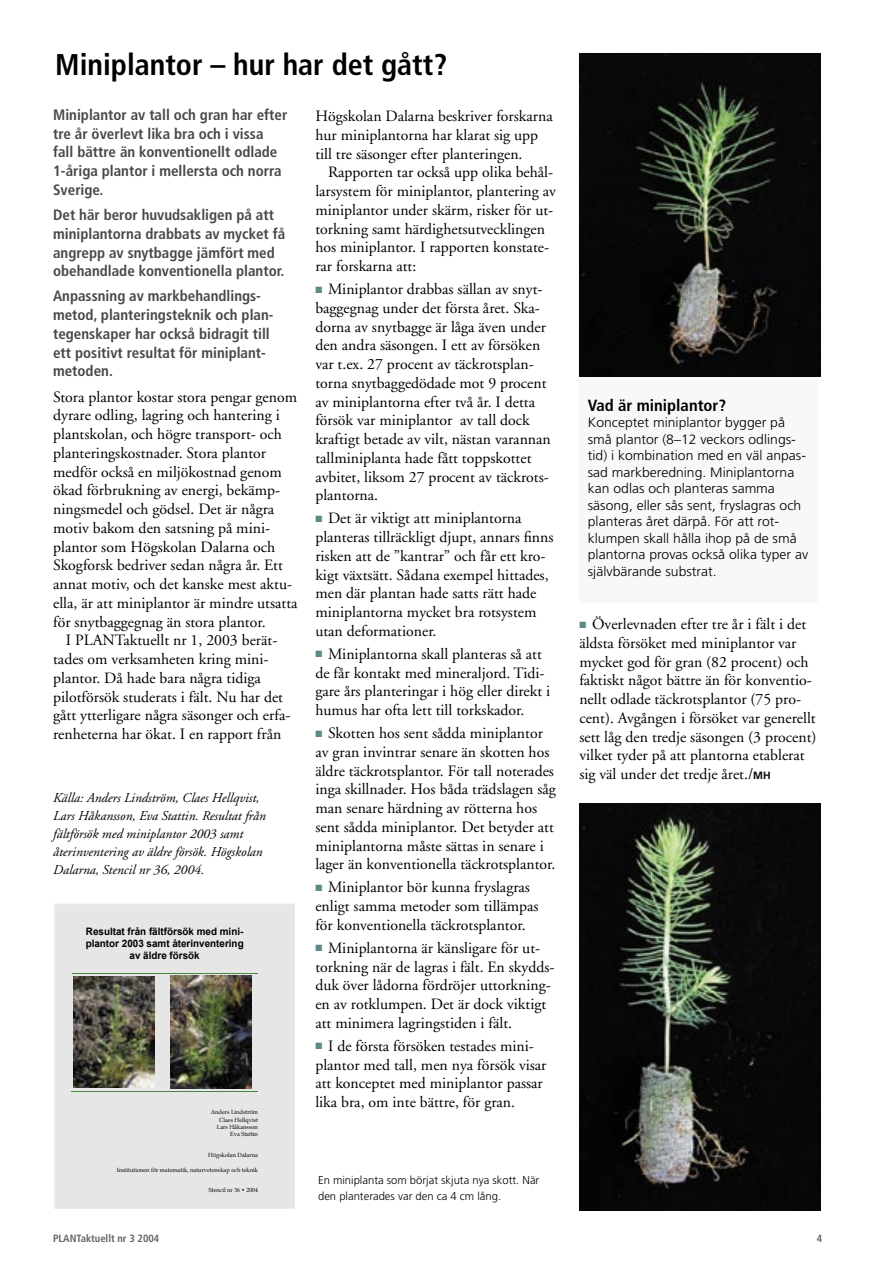
<style>
.page{position:relative;width:893px;height:1263px;background:#fff}
.page>*{position:absolute;margin:0;border:0;box-sizing:border-box;transform-origin:0 0}
.t1{font:700 condensed 30px "Frutiger";color:#000}
.t2{font:700 condensed 16.2px "Frutiger";color:#000}
.t3{font:15.75px/18.8px "Adobe Garamond";color:#000}
.t4{font:700 condensed 15px/18.8px "Frutiger";color:#474848}
.t5{font:300 13.5px/16.5px "Frutiger";color:#000}
.t6{font:italic 13.5px/18px "Adobe Garamond";color:#000}
.t7{font:300 11.25px/16.5px "Frutiger";color:#000}
.t8{font:700 condensed 10.5px "Frutiger";color:#626262}
.t9{font:700 10.2px/11.9px "Arial";color:#000;text-align:center;scale:.96 1}
.t10{font:6px/7.5px "Book Antiqua";color:#000;text-align:right;scale:.96 1}
.s1{color:#5d8a86}
.s2{font-family:"Frutiger";font-weight:700;font-size:10.5px}
</style>
<div class="page">
<div style="left:55px;top:904px;width:239px;height:304px;background:#e6e6e6"></div>
<img style="left:74px;top:976px;width:81px;height:112px">
<img style="left:170px;top:976px;width:82px;height:112px">
<hr style="left:72px;top:973px;width:186px;height:1px;background:#45883e">
<hr style="left:71px;top:1091px;width:94px;height:1px;background:#45883e">
<hr style="left:164px;top:1091px;width:94px;height:1px;background:#45883e">
<img style="left:579px;top:54px;width:242px;height:322px">
<img style="left:579px;top:804px;width:242px;height:407px">
<h1 class="t1" style="left:55px;top:47px;width:393px">Miniplantor – hur har det gått?</h1>
<p class="t4" style="left:53px;top:105px;width:236px">Miniplantor av tall och gran har efter tre år överlevt lika bra och i vissa fall bättre än konventionellt odlade<br>1-åriga plantor i mellersta och norra<br>Sverige.</p>
<p class="t4" style="left:53px;top:205px;width:234px">Det här beror huvudsakligen på att miniplantorna drabbats av mycket få angrepp av snytbagge jämfört med obehandlade konventionella plantor.</p>
<p class="t4" style="left:53px;top:287px;width:222px">Anpassning av markbehandlings&shy;metod, planteringsteknik och plan&shy;tegenskaper har också bidragit till ett positivt resultat för miniplant&shy;metoden.</p>
<p class="t3" style="left:53px;top:388px;width:246px">Stora plantor kostar stora pengar genom dyrare odling, lagring och hantering i plantskolan, och högre transport- och planteringskostnader. Stora plantor medför också en miljökostnad genom ökad förbrukning av energi, bekämp&shy;ningsmedel och gödsel. Det är några motiv bakom den satsning på mini&shy;plantor som Högskolan Dalarna och Skogforsk bedriver sedan några år. Ett annat motiv, och det kanske mest aktu&shy;ella, är att miniplantor är mindre utsatta för snytbaggegnag än stora plantor.</p>
<p class="t3" style="left:53px;top:631px;width:239px;text-indent:13px">I PLANTaktuellt nr 1, 2003 berät&shy;tades om verksamheten kring mini&shy;plantor. Då hade bara några tidiga pilotförsök studerats i fält. Nu har det gått ytterligare några säsonger och erfa&shy;renheterna har ökat. I en rapport från</p>
<p class="t6" style="left:53px;top:789px;width:214px">Källa: Anders Lindström, Claes Hellqvist, Lars Håkansson, Eva Stattin. Resultat från fältförsök med miniplantor 2003 samt återinventering av äldre försök. Högskolan Dalarna, Stencil nr 36, 2004.</p>
<p class="t9" style="left:86px;top:926px;width:166px">Resultat från fältförsök med mini&shy;plantor 2003 samt återinventering av äldre försök</p>
<p class="t10" style="left:211px;top:1108px;width:51px">Anders Lindström<br>Claes Hellqvist<br>Lars Håkansson<br>Eva Stattin</p>
<p class="t10" style="left:208px;top:1151px;width:53px">Högskolan Dalarna</p>
<p class="t10" style="left:117px;top:1166px;width:148px">Institutionen för matematik, naturvetenskap och teknik</p>
<p class="t10" style="left:209px;top:1186px;width:53px">Stencil nr 36 • 2004</p>
<p class="t3" style="left:315px;top:107px;width:239px">Högskolan Dalarna beskriver forskarna hur miniplantorna har klarat sig upp till tre säsonger efter planteringen.</p>
<p class="t3" style="left:315px;top:163px;width:242px;text-indent:13px">Rapporten tar också upp olika behål&shy;larsystem för miniplantor, plantering av miniplantor under skärm, risker för ut&shy;torkning samt härdighetsutvecklingen hos miniplantor. I rapporten konstate&shy;rar forskarna att:</p>
<p class="t3" style="left:315px;top:280px;width:237px"><span class="s1">■</span> Miniplantor drabbas sällan av snyt&shy;baggegnag under det första året. Ska&shy;dorna av snytbagge är låga även under den andra säsongen. I ett av försöken var t.ex. 27 procent av täckrotsplan&shy;torna snytbaggedödade mot 9 procent av miniplantorna efter två år. I detta försök var miniplantor av tall dock kraftigt betade av vilt, nästan varannan tallminiplanta hade fått toppskottet avbitet, liksom 27 procent av täckrots&shy;plantorna.</p>
<p class="t3" style="left:315px;top:509px;width:240px"><span class="s1">■</span> Det är viktigt att miniplantorna planteras tillräckligt djupt, annars finns risken att de ”kantrar” och får ett kro&shy;kigt växtsätt. Sådana exempel hittades, men där plantan hade satts rätt hade miniplantorna mycket bra rotsystem utan deformationer.</p>
<p class="t3" style="left:315px;top:645px;width:236px"><span class="s1">■</span> Miniplantorna skall planteras så att de får kontakt med mineraljord. Tidi&shy;gare års planteringar i hög eller direkt i humus har ofta lett till torkskador.</p>
<p class="t3" style="left:315px;top:724px;width:242px"><span class="s1">■</span> Skotten hos sent sådda miniplantor av gran invintrar senare än skotten hos äldre täckrotsplantor. För tall noterades inga skillnader. Hos båda trädslagen såg man senare härdning av rötterna hos sent sådda miniplantor. Det betyder att miniplantorna måste sättas in senare i lager än konventionella täckrotsplantor.</p>
<p class="t3" style="left:315px;top:878px;width:225px"><span class="s1">■</span> Miniplantor bör kunna fryslagras enligt samma metoder som tillämpas för konventionella täckrotsplantor.</p>
<p class="t3" style="left:315px;top:939px;width:241px"><span class="s1">■</span> Miniplantorna är känsligare för ut&shy;torkning när de lagras i fält. En skydds&shy;duk över lådorna fördröjer uttorkning&shy;en av rotklumpen. Det är dock viktigt att minimera lagringstiden i fält.</p>
<p class="t3" style="left:315px;top:1037px;width:233px"><span class="s1">■</span> I de första försöken testades mini&shy;plantor med tall, men nya försök visar att konceptet med miniplantor passar lika bra, om inte bättre, för gran.</p>
<p class="t7" style="left:318px;top:1172px;width:223px">En miniplanta som börjat skjuta nya skott. När den planterades var den ca 4 cm lång.</p>
<p class="t2" style="left:588px;top:396px;width:140px">Vad är miniplantor?</p>
<p class="t5" style="left:588px;top:415px;width:222px">Konceptet miniplantor bygger på små plantor (8–12 veckors odlings&shy;tid) i kombination med en väl anpas&shy;sad markberedning. Miniplantorna kan odlas och planteras samma säsong, eller sås sent, fryslagras och planteras året därpå. För att rot&shy;klumpen skall hålla ihop på de små plantorna provas också olika typer av självbärande substrat.</p>
<p class="t3" style="left:579px;top:615px;width:239px"><span class="s1">■</span> Överlevnaden efter tre år i fält i det äldsta försöket med miniplantor var mycket god för gran (82 procent) och faktiskt något bättre än för konventio&shy;nellt odlade täckrotsplantor (75 pro&shy;cent). Avgången i försöket var generellt sett låg den tredje säsongen (3 procent) vilket tyder på att plantorna etablerat sig väl under det tredje året./<span class="s2">MH</span></p>
<p class="t8" style="left:53px;top:1232px;width:108px">PLANTaktuellt nr 3 2004</p>
<p class="t8" style="left:817px;top:1232px;width:7px">4</p>
</div>
